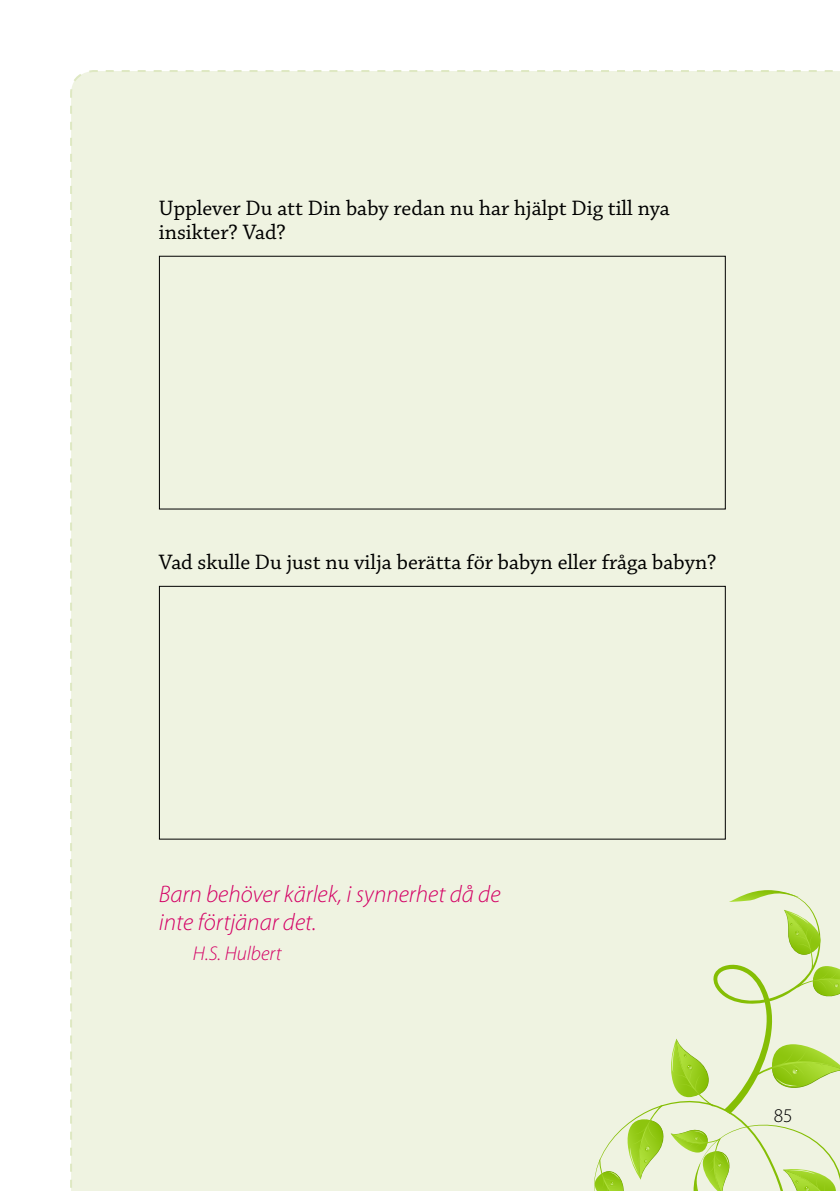
<style>
.page{position:relative;width:840px;height:1191px;background:#fff}
.page>*{position:absolute;margin:0;border:0;box-sizing:border-box;transform-origin:0 0}
.t1{font:italic 300 24px/28px "Myriad Pro";color:#d40065}
.t2{font:22px/24px "Chaparral Pro";color:#000}
.t3{font:italic 300 20px "Myriad Pro";color:#d40065}
.t4{font:300 19.4px "Myriad Pro";color:#000}
</style>
<div class="page">
<div style="left:70px;top:70px;width:769px;height:1121px;background:#eff3e1"></div>
<svg style="left:587px;top:889px;width:253px;height:302px;background:#e1ecc3"></svg>
<div style="left:159px;top:586px;width:566px;height:253px;border:1px solid #000"></div>
<p class="t2" style="left:159px;top:197px;width:512px">Upplever Du att Din baby redan nu har hjälpt Dig till nya insikter? Vad?</p>
<p class="t2" style="left:159px;top:551px;width:559px">Vad skulle Du just nu vilja berätta för babyn eller fråga babyn?</p>
<p class="t1" style="left:159px;top:880px;width:343px">Barn behöver kärlek, i synnerhet då de inte förtjänar det.</p>
<p class="t3" style="left:193px;top:943px;width:90px">H.S. Hulbert</p>
<p class="t4" style="left:773px;top:1104px;width:20px">85</p>
</div>
